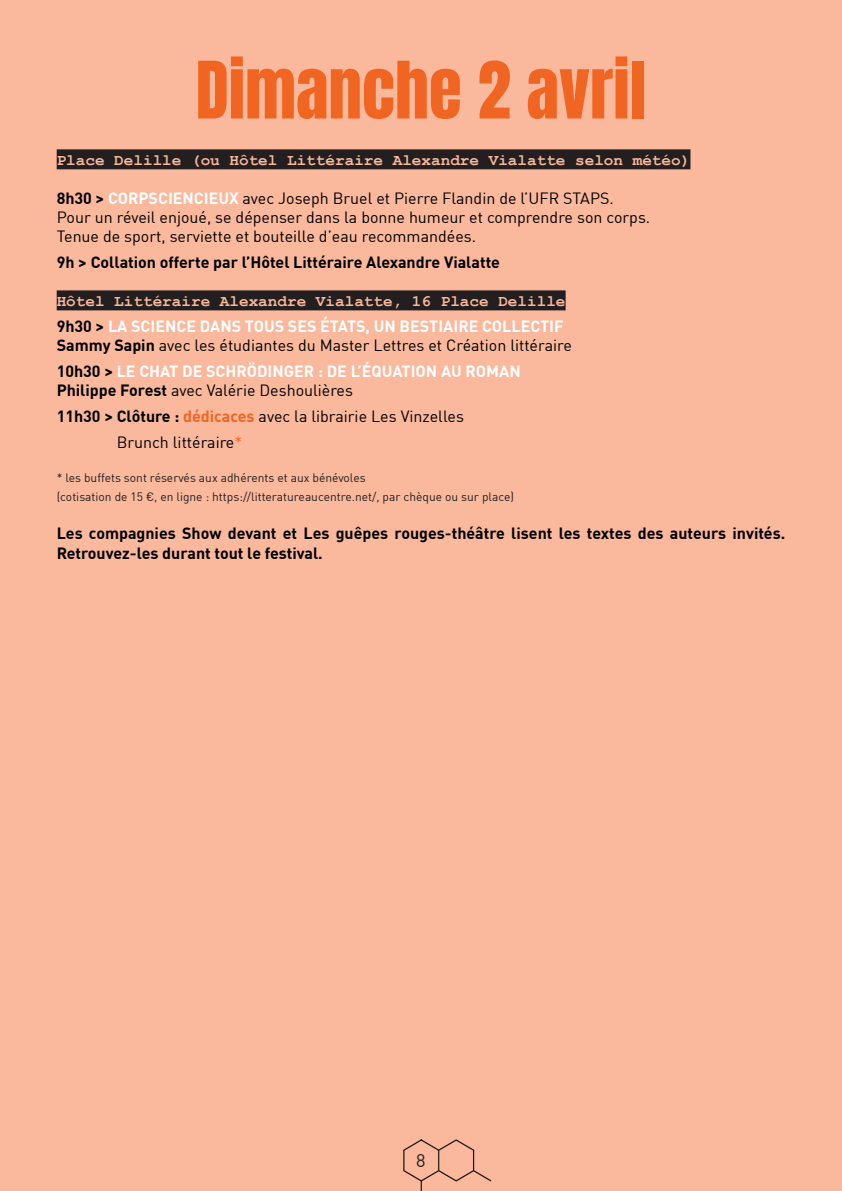
<style>
.page{position:relative;width:842px;height:1191px;background:#fab89c}
.page>*{position:absolute;margin:0;border:0;box-sizing:border-box;transform-origin:0 0}
.t1{font:67.2px "Anton";color:#f16522}
.t2{font:18px "DIN Offc";color:#231f20}
.t3{font:16px "DIN Offc";color:#000}
.t4{font:700 16px/19.2px "DIN Offc";color:#000}
.t5{font:700 16px "Courier New";color:#fab89c}
.t6{font:700 16px "DIN Offc";color:#fff}
.t7{font:12px "DIN Offc";color:#231f20}
.s1{font-weight:700}
.s2{font-weight:700;color:#fff}
.s3{color:#000}
.s4{font-weight:700;color:#f16522}
.s5{color:#f16522}
</style>
<div class="page">
<div style="left:57px;top:149px;width:633px;height:20px;background:#231f20"></div>
<div style="left:57px;top:290px;width:509px;height:20px;background:#231f20"></div>
<img style="left:403px;top:1139px;width:89px;height:52px">
<p class="t1" style="left:196px;top:56px;width:452px">Dimanche 2 avril</p>
<p class="t5" style="left:57px;top:150px;width:635px">Place Delille (ou Hôtel Littéraire Alexandre Vialatte selon météo)</p>
<p class="t3" style="left:57px;top:188px;width:559px"><span class="s1">8h30 &gt;</span> <span class="s2">CORPSCIENCIEUX</span> avec Joseph Bruel et Pierre Flandin de l’UFR STAPS.</p>
<p class="t3" style="left:57px;top:207px;width:595px">Pour un réveil enjoué, se dépenser dans la bonne humeur et comprendre son corps.</p>
<p class="t3" style="left:57px;top:226px;width:421px">Tenue de sport, serviette et bouteille d’eau recommandées.</p>
<p class="t4" style="left:57px;top:252px;width:445px">9h &gt; Collation offerte par l’Hôtel Littéraire Alexandre Vialatte</p>
<p class="t5" style="left:57px;top:291px;width:510px">Hôtel Littéraire Alexandre Vialatte, 16 Place Delille</p>
<p class="t6" style="left:57px;top:316px;width:508px"><span class="s3">9h30 &gt;</span> LA SCIENCE DANS TOUS SES ÉTATS, UN BESTIAIRE COLLECTIF</p>
<p class="t3" style="left:57px;top:336px;width:517px"><span class="s1">Sammy Sapin</span> avec les étudiantes du Master Lettres et Création littéraire</p>
<p class="t6" style="left:57px;top:361px;width:466px"><span class="s3">10h30 &gt;</span> LE CHAT DE SCHRÖDINGER : DE L’ÉQUATION AU ROMAN</p>
<p class="t3" style="left:57px;top:381px;width:298px"><span class="s1">Philippe Forest</span> avec Valérie Deshoulières</p>
<p class="t3" style="left:57px;top:406px;width:409px"><span class="s1">11h30 &gt; Clôture :</span> <span class="s4">dédicaces</span> avec la librairie Les Vinzelles</p>
<p class="t3" style="left:117px;top:432px;width:127px">Brunch littéraire<span class="s5">*</span></p>
<p class="t7" style="left:57px;top:470px;width:310px">* les buffets sont réservés aux adhérents et aux bénévoles</p>
<p class="t7" style="left:57px;top:489px;width:459px">(cotisation de 15 €, en ligne : https://litteratureaucentre.net/, par chèque ou sur place)</p>
<p class="t4" style="left:57px;top:523px;width:730px">Les compagnies Show devant et Les guêpes rouges-théâtre lisent les textes des auteurs invités.<br>Retrouvez-les durant tout le festival.</p>
<p class="t2" style="left:416px;top:1149px;width:11px">8</p>
</div>
